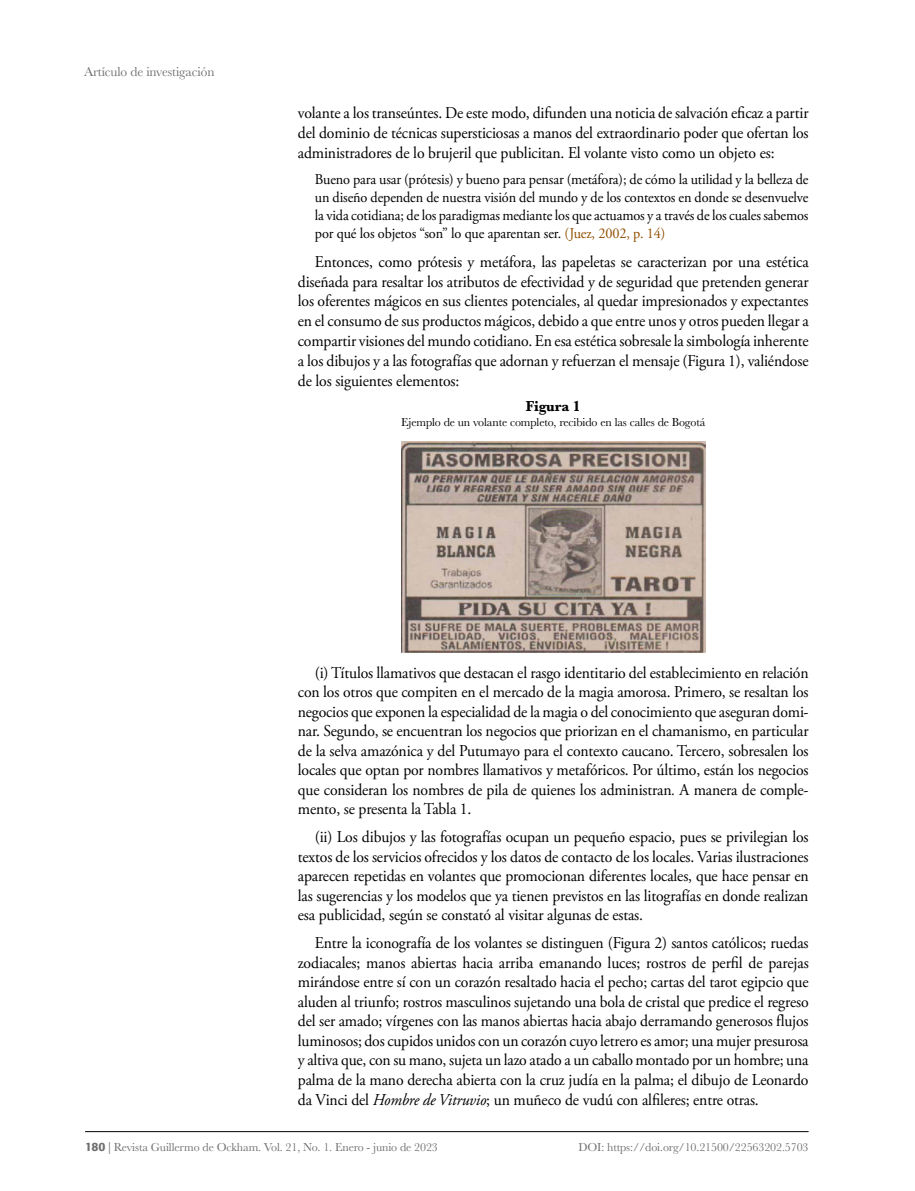
<style>
.page{position:relative;width:915px;height:1191px;background:#fff}
.page>*{position:absolute;margin:0;border:0;box-sizing:border-box;transform-origin:0 0}
.t1{font:16.5px/19.5px "Adobe Garamond Pro";letter-spacing:-.01em;color:#000;text-align:justify;scale:.95 1}
.t2{font:15px/18px "Adobe Garamond Pro";letter-spacing:-.01em;color:#000;text-align:justify;scale:.95 1}
.t3{font:700 15px "Baskerville";letter-spacing:-.01em;color:#000;scale:.95 1}
.t4{font:13.5px "Baskerville";letter-spacing:-.01em;color:#706f6f}
.t5{font:12px "Baskerville";letter-spacing:-.01em;color:#706f6f}
.t6{font:12px "Baskerville";letter-spacing:-.01em;color:#000}
.s1{color:#914f00}
.s2{font-style:italic}
.s3{font-family:"Formata";font-weight:500}
.s4{font-family:"Adobe Garamond Pro"}
</style>
<div class="page">
<hr style="left:85px;top:1131px;width:723px;height:1px;background:#000">
<img style="left:401px;top:442px;width:304px;height:212px">
<p class="t4" style="left:84px;top:63px;width:132px">Artículo de investigación</p>
<p class="t1" style="left:298px;top:104px;width:539px">volante a los transeúntes. De este modo, difunden una noticia de salvación eficaz a partir del dominio de técnicas supersticiosas a manos del extraordinario poder que ofertan los administradores de lo brujeril que publicitan. El volante visto como un objeto es:</p>
<p class="t2" style="left:315px;top:171px;width:521px">Bueno para usar (prótesis) y bueno para pensar (metáfora); de cómo la utilidad y la belleza de un diseño dependen de nuestra visión del mundo y de los contextos en donde se desenvuelve la vida cotidiana; de los paradigmas mediante los que actuamos y a través de los cuales sabemos por qué los objetos “son” lo que aparentan ser. <span class="s1">(Juez, 2002, p. 14)</span></p>
<p class="t1" style="left:298px;top:252px;width:539px;text-indent:17px">Entonces, como prótesis y metáfora, las papeletas se caracterizan por una estética diseñada para resaltar los atributos de efectividad y de seguridad que pretenden generar los oferentes mágicos en sus clientes potenciales, al quedar impresionados y expectantes en el consumo de sus productos mágicos, debido a que entre unos y otros pueden llegar a compartir visiones del mundo cotidiano. En esa estética sobresale la simbología inherente a los dibujos y a las fotografías que adornan y refuerzan el mensaje (Figura 1), valiéndose de los siguientes elementos:</p>
<p class="t3" style="left:526px;top:395px;width:59px">Figura 1</p>
<p class="t6" style="left:401px;top:414px;width:306px">Ejemplo de un volante completo, recibido en las calles de Bogotá</p>
<p class="t1" style="left:298px;top:663px;width:539px;text-indent:17px">(i) Títulos llamativos que destacan el rasgo identitario del establecimiento en relación con los otros que compiten en el mercado de la magia amorosa. Primero, se resaltan los negocios que exponen la especialidad de la magia o del conocimiento que aseguran domi&shy;nar. Segundo, se encuentran los negocios que priorizan en el chamanismo, en particular de la selva amazónica y del Putumayo para el contexto caucano. Tercero, sobresalen los locales que optan por nombres llamativos y metafóricos. Por último, están los negocios que consideran los nombres de pila de quienes los administran<span class="s2">.</span> A manera de comple&shy;mento, se presenta la Tabla 1.</p>
<p class="t1" style="left:298px;top:828px;width:539px;text-indent:17px">(ii) Los dibujos y las fotografías ocupan un pequeño espacio, pues se privilegian los textos de los servicios ofrecidos y los datos de contacto de los locales. Varias ilustraciones aparecen repetidas en volantes que promocionan diferentes locales, que hace pensar en las sugerencias y los modelos que ya tienen previstos en las litografías en donde realizan esa publicidad, según se constató al visitar algunas de estas.</p>
<p class="t1" style="left:298px;top:934px;width:539px;text-indent:17px">Entre la iconografía de los volantes se distinguen (Figura 2) santos católicos; ruedas zodiacales; manos abiertas hacia arriba emanando luces; rostros de perfil de parejas mirándose entre sí con un corazón resaltado hacia el pecho; cartas del tarot egipcio que aluden al triunfo; rostros masculinos sujetando una bola de cristal que predice el regreso del ser amado; vírgenes con las manos abiertas hacia abajo derramando generosos flujos luminosos; dos cupidos unidos con un corazón cuyo letrero es amor; una mujer presurosa y altiva que, con su mano, sujeta un lazo atado a un caballo montado por un hombre; una palma de la mano derecha abierta con la cruz judía en la palma; el dibujo de Leonardo da Vinci del <span class="s2">Hombre de Vitruvio</span>; un muñeco de vudú con alfileres; entre otras.</p>
<p class="t5" style="left:85px;top:1139px;width:354px"><span class="s3">180</span> <span class="s4">|</span> Revista Guillermo de Ockham. Vol. 21, No. 1. Enero - junio de 2023</p>
<p class="t5" style="left:578px;top:1139px;width:231px">DOI: https://doi.org/10.21500/22563202.5703</p>
</div>
